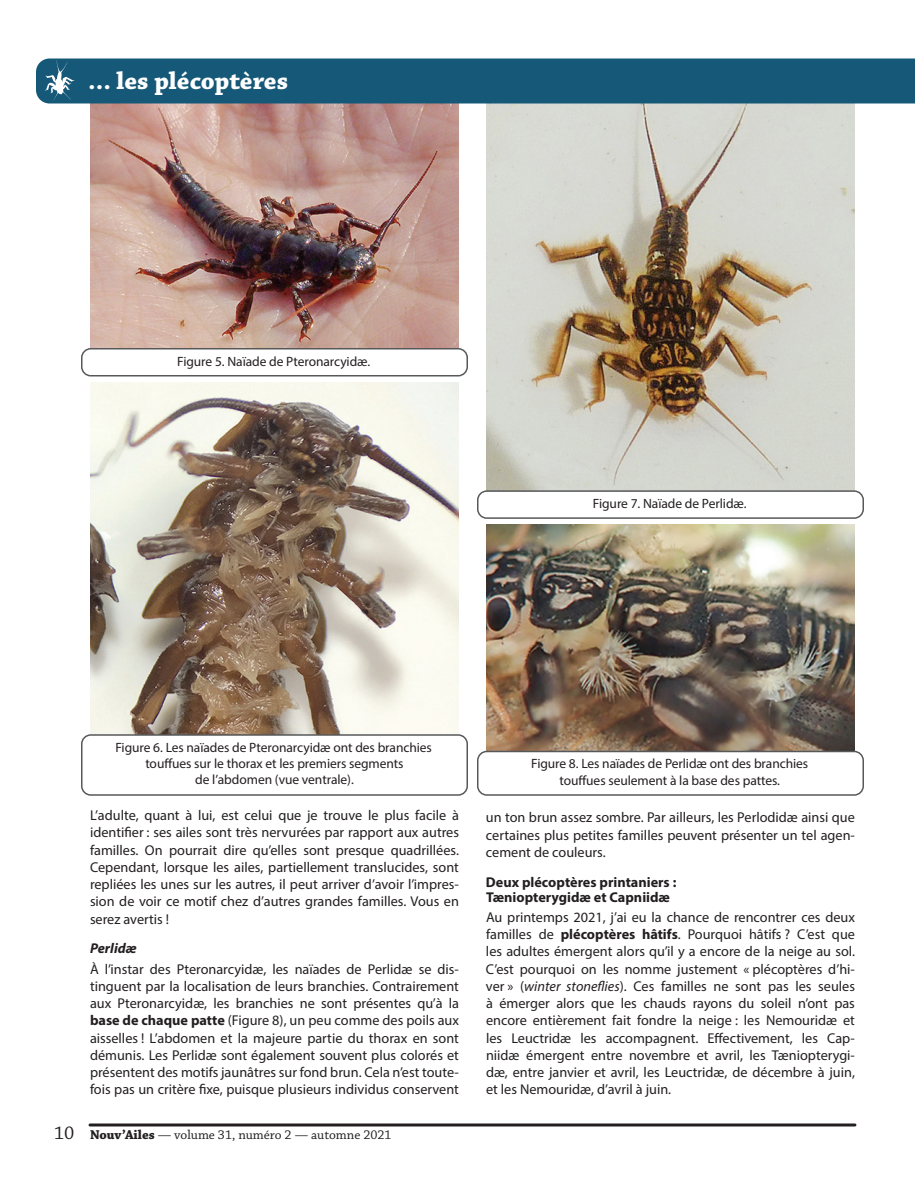
<style>
.page{position:relative;width:918px;height:1188px;background:#fff}
.page>*{position:absolute;margin:0;border:0;box-sizing:border-box;transform-origin:0 0}
.t1{font:700 25.5px "Chaparral Pro";color:#fff}
.t2{font:14.25px/17.2px "Myriad Pro";color:#231f20;text-align:justify}
.t3{font:700 14.25px/15px "Myriad Pro";color:#231f20}
.t4{font:italic 700 14.25px "Myriad Pro";color:#231f20}
.t5{font:13.5px/16.2px "Myriad Pro";letter-spacing:-.005em;color:#231f20;text-align:center}
.t6{font:13.5px "Chaparral Pro";color:#231f20}
.s1{font-weight:700}
.s2{font-size:19.5px}
.s3{font-style:italic}
</style>
<div class="page">
<hr style="left:90px;top:1124px;width:765px;height:2px;background:#231f20">
<img style="left:486px;top:104px;width:369px;height:386px">
<img style="left:486px;top:524px;width:369px;height:227px">
<img style="left:90px;top:104px;width:369px;height:244px">
<img style="left:90px;top:382px;width:369px;height:352px">
<div style="left:36px;top:58px;width:879px;height:46px;background:#165877"></div>
<div style="left:477px;top:490px;width:387px;height:29px;border:2px solid #57585a;border-radius:9px"></div>
<div style="left:477px;top:751px;width:387px;height:45px;border:2px solid #57585a;border-radius:9px"></div>
<div style="left:81px;top:734px;width:387px;height:62px;border:2px solid #57585a;border-radius:9px"></div>
<div style="left:81px;top:348px;width:387px;height:28px;border:2px solid #57585a;border-radius:9px"></div>
<h1 class="t1" style="left:88px;top:66px;width:201px">... les plécoptères</h1>
<p class="t5" style="left:177px;top:353px;width:195px">Figure 5. Naïade de Pteronarcyidæ.</p>
<p class="t5" style="left:593px;top:495px;width:155px">Figure 7. Naïade de Perlidæ.</p>
<p class="t5" style="left:116px;top:739px;width:318px">Figure 6. Les naïades de Pteronarcyidæ ont des branchies touffues sur le thorax et les premiers segments<br>de l’abdomen (vue ventrale).</p>
<p class="t2" style="left:90px;top:806px;width:371px">L’adulte, quant à lui, est celui que je trouve le plus facile à identifier : ses ailes sont très nervurées par rapport aux autres familles. On pourrait dire qu’elles sont presque quadrillées.<br>Cependant, lorsque les ailes, partiellement translucides, sont repliées les unes sur les autres, il peut arriver d’avoir l’impres&shy;sion de voir ce motif chez d’autres grandes familles. Vous en serez avertis !</p>
<p class="t4" style="left:90px;top:939px;width:48px">Perlidæ</p>
<p class="t2" style="left:90px;top:960px;width:371px">À l’instar des Pteronarcyidæ, les naïades de Perlidæ se dis&shy;tinguent par la localisation de leurs branchies. Contrairement aux Pteronarcyidæ, les branchies ne sont présentes qu’à la <span class="s1">base de chaque patte</span> (Figure 8), un peu comme des poils aux aisselles ! L’abdomen et la majeure partie du thorax en sont démunis. Les Perlidæ sont également souvent plus colorés et présentent des motifs jaunâtres sur fond brun. Cela n’est toute&shy;fois pas un critère fixe, puisque plusieurs individus conservent</p>
<p class="t6" style="left:54px;top:1128px;width:339px"><span class="s2">10</span> <span class="s1">Nouv’Ailes</span> — volume 31, numéro 2 — automne 2021</p>
<p class="t5" style="left:531px;top:756px;width:279px">Figure 8. Les naïades de Perlidæ ont des branchies touffues seulement à la base des pattes.</p>
<p class="t2" style="left:486px;top:809px;width:371px">un ton brun assez sombre. Par ailleurs, les Perlodidæ ainsi que certaines plus petites familles peuvent présenter un tel agen&shy;cement de couleurs.</p>
<p class="t3" style="left:486px;top:874px;width:192px">Deux plécoptères printaniers :<br>Tæniopterygidæ et Capniidæ</p>
<p class="t2" style="left:486px;top:908px;width:371px">Au printemps 2021, j’ai eu la chance de rencontrer ces deux familles de <span class="s1">plécoptères hâtifs</span>. Pourquoi hâtifs ? C’est que les adultes émergent alors qu’il y a encore de la neige au sol.<br>C’est pourquoi on les nomme justement « plécoptères d’hi&shy;ver » (<span class="s3">winter stoneflies</span>). Ces familles ne sont pas les seules à émerger alors que les chauds rayons du soleil n’ont pas encore entièrement fait fondre la neige : les Nemouridæ et les Leuctridæ les accompagnent. Effectivement, les Cap&shy;niidæ émergent entre novembre et avril, les Tæniopterygi&shy;dæ, entre janvier et avril, les Leuctridæ, de décembre à juin, et les Nemouridæ, d’avril à juin.</p>
</div>
